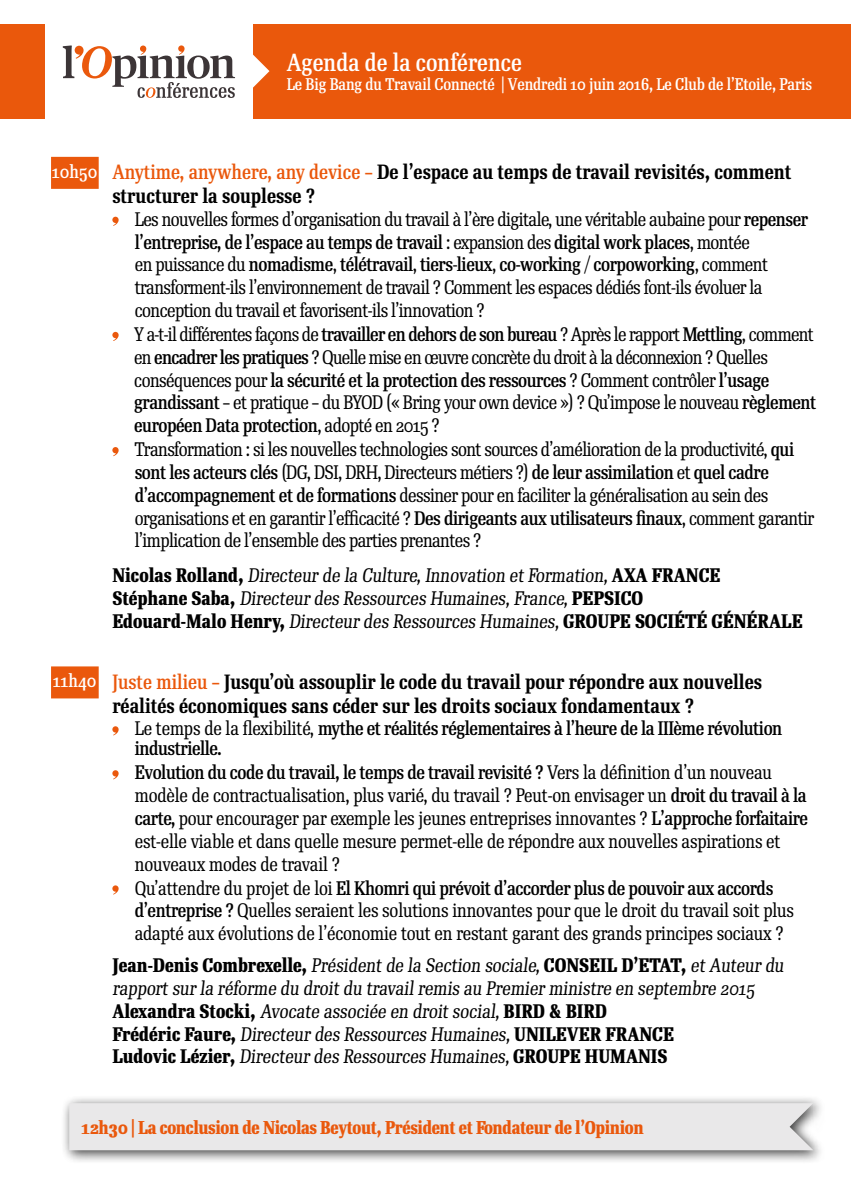
<style>
.page{position:relative;width:851px;height:1191px;background:#fff}
.page>*{position:absolute;margin:0;border:0;box-sizing:border-box;transform-origin:0 0}
.t1{font:500 24px "Re Public Std Cond";color:#fff}
.t2{font:700 20px/24px "Re Public Std Cond";color:#000}
.t3{font:19px/23px "Re Public Std Cond";letter-spacing:-.03em;color:#000}
.t4{font:19px/23px "Re Public Std Cond";letter-spacing:-.01em;color:#000}
.t5{font:500 19px/20px "Re Public Std Cond";letter-spacing:-.025em;color:#000}
.t6{font:500 18px "Re Public Std Cond";letter-spacing:-.02em;color:#ea580c}
.t7{font:500 16.4px "Re Public Std Cond";letter-spacing:-.01em;color:#fff}
.s1{font-weight:500;font-size:18px;color:#fff}
.s2{font-weight:500;color:#ea580c}
.s3{font-weight:500}
.s4{font-weight:400}
</style>
<div class="page">
<div style="left:0;top:24px;width:850px;height:94px;background:#ea580c"></div>
<div style="left:45px;top:0;width:207px;height:147px;background:#fff"></div>
<div style="left:51px;top:157px;width:48px;height:32px;background:#ea580c"></div>
<svg style="left:112px;top:217px;width:7px;height:9px"></svg>
<svg style="left:112px;top:332px;width:7px;height:9px"></svg>
<svg style="left:112px;top:447px;width:7px;height:9px"></svg>
<div style="left:51px;top:666px;width:48px;height:32px;background:#ea580c"></div>
<svg style="left:112px;top:726px;width:7px;height:9px"></svg>
<svg style="left:112px;top:770px;width:7px;height:9px"></svg>
<svg style="left:112px;top:885px;width:7px;height:9px"></svg>
<svg style="left:63px;top:45px;width:206px;height:53px"></svg>
<div style="left:60px;top:1094px;width:766px;height:70px;background:#000;opacity:.75"></div>
<div style="left:69px;top:1103px;width:744px;height:47px;background:#e9e8e9"></div>
<p class="t1" style="left:287px;top:46px;width:237px">Agenda de la conférence</p>
<p class="t7" style="left:287px;top:74px;width:527px">Le Big Bang du Travail Connecté | Vendredi 10 juin 2016, Le Club de l’Etoile, Paris</p>
<p class="t2" style="left:112px;top:160px;width:680px;text-indent:-60px"><span class="s1">10h50</span> <span class="s2">Anytime, anywhere, any device –</span> De l’espace au temps de travail revisités, comment structurer la souplesse ?</p>
<p class="t3" style="left:134px;top:208px;width:683px">Les nouvelles formes d’organisation du travail à l’ère digitale, une véritable aubaine pour <span class="s3">repenser l’entreprise, de l’espace au temps de travail</span> : expansion des <span class="s3">digital work places</span>, montée<br>en puissance du <span class="s3">nomadisme</span>, <span class="s3">télétravail</span>, <span class="s3">tiers</span>-<span class="s3">lieux</span>, <span class="s3">co-working</span> / <span class="s3">corpoworking</span>, comment transforment-ils l’environnement de travail ? Comment les espaces dédiés font-ils évoluer la conception du travail et favorisent-ils l’innovation ?<br>Y a-t-il différentes façons de <span class="s3">travailler en dehors de son bureau</span> ? Après le rapport <span class="s3">Mettling</span>, comment en <span class="s3">encadrer les pratiques</span> ? Quelle mise en œuvre concrète du droit à la déconnexion ? Quelles conséquences pour <span class="s3">la sécurité et la protection des ressources</span> ? Comment contrôler <span class="s3">l’usage grandissant</span> – et pratique – du BYOD (« Bring your own device ») ? Qu’impose le nouveau <span class="s3">règlement européen Data protection</span>, adopté en 2015 ?<br>Transformation : si les nouvelles technologies sont sources d’amélioration de la productivité, <span class="s3">qui sont les acteurs clés</span> (DG, DSI, DRH, Directeurs métiers ?) <span class="s3">de leur assimilation</span> et <span class="s3">quel cadre d’accompagnement et de formations</span> dessiner pour en faciliter la généralisation au sein des organisations et en garantir l’efficacité ? <span class="s3">Des dirigeants aux utilisateurs finaux</span>, comment garantir l’implication de l’ensemble des parties prenantes ?</p>
<p class="t3" style="left:112px;top:564px;width:691px"><span class="s3">N i c o l a s Ro l l a n d ,</span> Directeur de la Culture,Innovation et Formation,<span class="s3">AXA F RA N C E<br>St é p h an e S ab a ,</span> Directeur des Ressources Humaines,France, <span class="s3">PE PS I C O<br>Edouard-Malo Henry,</span> Directeur des Ressources Humaines,<span class="s3">GROUPE SOCIÉTÉ GÉNÉRALE</span></p>
<p class="t2" style="left:53px;top:669px;width:710px;text-align:center"><span class="s1">11h40</span> <span class="s2">Juste milieu –</span> Jusqu’où assouplir le code du travail pour répondre aux nouvelles réalités économiques sans céder sur les droits sociaux fondamentaux ?</p>
<p class="t5" style="left:135px;top:719px;width:649px"><span class="s4">Le temps de la flexibilité,</span> mythe et réalités réglementaires à l’heure de la IIIème révolution industrielle.</p>
<p class="t4" style="left:135px;top:761px;width:674px"><span class="s3">Evolution du code du travail, le temps de travail revisité ?</span> Vers la définition d’un nouveau modèle de contractualisation, plus varié, du travail ? Peut-on envisager un <span class="s3">droit du travail à la carte,</span> pour encourager par exemple les jeunes entreprises innovantes ? <span class="s3">L’approche forfaitaire </span>est-elle viable et dans quelle mesure permet-elle de répondre aux nouvelles aspirations et nouveaux modes de travail ?<br>Qu’attendre du projet de loi <span class="s3">El Khomri qui prévoit d’accorder plus de pouvoir aux accords d’entreprise ?</span> Quelles seraient les solutions innovantes pour que le droit du travail soit plus adapté aux évolutions de l’économie tout en restant garant des grands principes sociaux ?</p>
<p class="t3" style="left:112px;top:954px;width:676px"><span class="s3">Jean-Denis Combrexelle,</span> Président de la Section sociale,<span class="s3">CONSEIL D’ETAT,</span> et Auteur du rapport sur la réforme du droit du travailremis au Premier ministre en septembre 2015<br><span class="s3">Alexandra Sto cki ,</span> Avocate associée en droit social,<span class="s3">BIRD &amp; BIRD<br>Fré d é ri c Faure,</span> Directeur des Ressources Humaines,<span class="s3">UNI LEVE R FRAN C E<br>Ludovic Lé zie r,</span> Directeur des Ressources Humaines, <span class="s3">GROUPE HUMANIS</span></p>
<p class="t6" style="left:81px;top:1115px;width:563px">12h30 | La conclusion de Nicolas Beytout, Président et Fondateur de l’Opinion</p>
</div>
